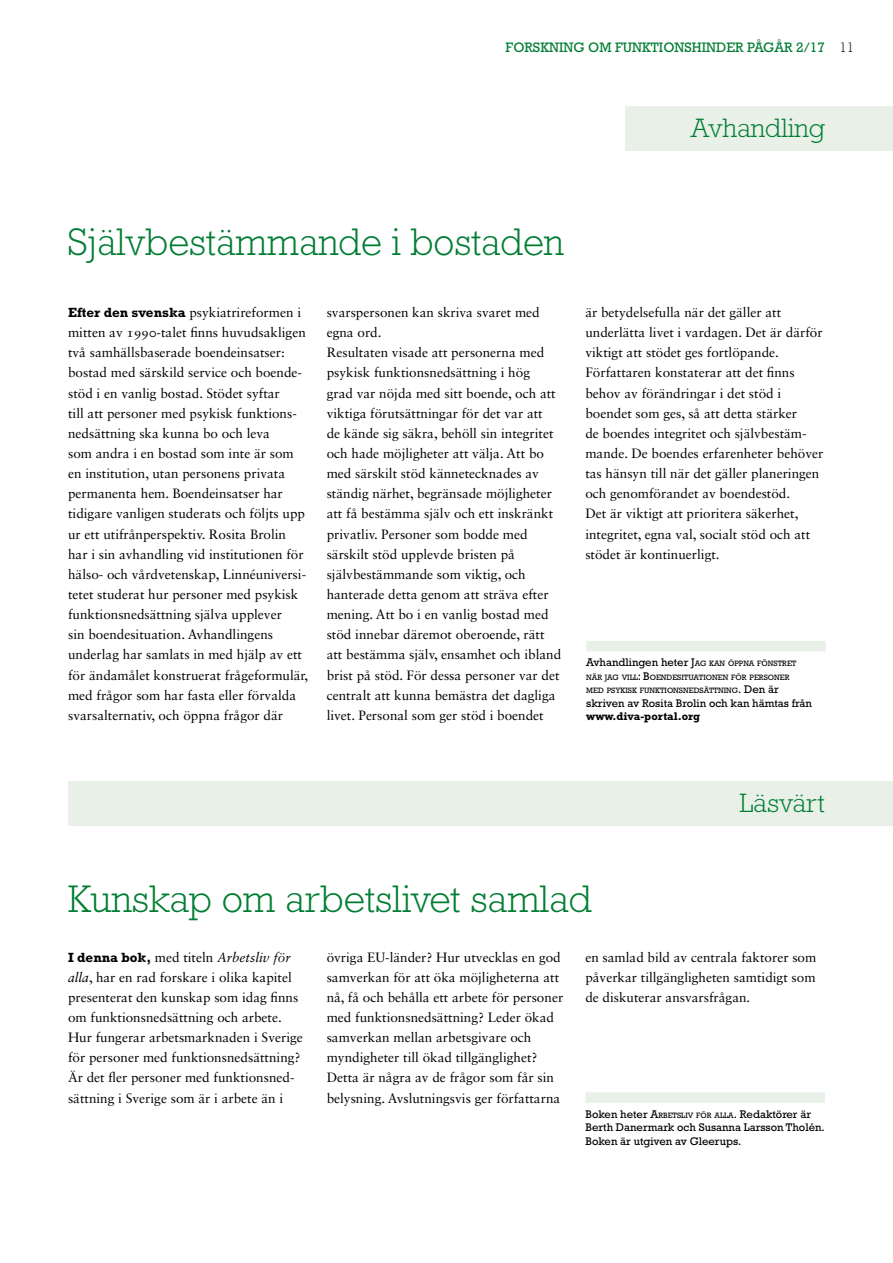
<style>
.page{position:relative;width:893px;height:1263px;background:#fff}
.page>*{position:absolute;margin:0;border:0;box-sizing:border-box;transform-origin:0 0}
._4__Notis_-_Brödtext{font:300 39px "Rockwell Std";color:#007d32}
.t1{font:300 27px "Rockwell Std";color:#007d32}
.t2{font:13.95px "Rockwell Std";color:#007d32}
._4__Notis_-_Brödtext-2{font:13.5px/20.1px "Sabon LT Std";color:#000}
._6__Personinfo{font:11.25px/13.5px "Rockwell Std";color:#000}
._6__Personinfo-2{font:7.8px/13.5px "Rockwell Std";color:#000}
.s1{font-weight:300;color:#000}
.s2{font-family:"Rockwell Std";font-weight:700}
.s3{font-size:11.25px}
.s4{font-weight:700}
.s5{font-style:italic}
.s6{font-style:inherit}
.s7{font-size:7.8px}
</style>
<div class="page">
<div style="left:585px;top:1092px;width:240px;height:11px;background:#e8f0e8"></div>
<div style="left:586px;top:641px;width:240px;height:10px;background:#e8f0e8"></div>
<div style="left:625px;top:106px;width:268px;height:45px;background:#e8f0e8"></div>
<div style="left:68px;top:781px;width:825px;height:45px;background:#e8f0e8"></div>
<p class="t2" style="left:506px;top:39px;width:350px">FORSKNING OM FUNKTIONSHINDER PÅGÅR 2/17 <span class="s1">11</span></p>
<p class="_4__Notis_-_Brödtext" style="left:67px;top:219px;width:498px">Självbestämmande i bostaden</p>
<p class="t1" style="left:691px;top:113px;width:135px">Avhandling</p>
<p class="_4__Notis_-_Brödtext-2" style="left:68px;top:302px;width:242px"><span class="s2">Efter den svenska</span> psykiatrireformen i mitten av 1990-talet finns huvudsakligen två samhällsbaserade boendeinsatser: bostad med särskild service och boende&shy;stöd i en vanlig bostad. Stödet syftar<br>till att personer med psykisk funktions&shy;nedsättning ska kunna bo och leva<br>som andra i en bostad som inte är som en institution, utan personens privata permanenta hem. Boendeinsatser har tidigare vanligen studerats och följts upp ur ett utifrånperspektiv. Rosita Brolin har i sin avhandling vid institutionen för hälso- och vårdvetenskap, Linnéuniversi&shy;tetet studerat hur personer med psykisk funktionsnedsättning själva upplever<br>sin boendesituation. Avhandlingens underlag har samlats in med hjälp av ett för ändamålet konstruerat frågeformulär, med frågor som har fasta eller förvalda svarsalternativ, och öppna frågor där</p>
<p class="_4__Notis_-_Brödtext-2" style="left:327px;top:302px;width:236px">svarspersonen kan skriva svaret med egna ord.<br>Resultaten visade att personerna med psykisk funktionsnedsättning i hög<br>grad var nöjda med sitt boende, och att viktiga förutsättningar för det var att<br>de kände sig säkra, behöll sin integritet och hade möjligheter att välja. Att bo med särskilt stöd kännetecknades av ständig närhet, begränsade möjligheter att få bestämma själv och ett inskränkt privatliv. Personer som bodde med särskilt stöd upplevde bristen på självbestämmande som viktig, och hanterade detta genom att sträva efter mening. Att bo i en vanlig bostad med stöd innebar däremot oberoende, rätt att bestämma själv, ensamhet och ibland brist på stöd. För dessa personer var det centralt att kunna bemästra det dagliga livet. Personal som ger stöd i boendet</p>
<p class="_4__Notis_-_Brödtext-2" style="left:585px;top:302px;width:240px">är betydelsefulla när det gäller att underlätta livet i vardagen. Det är därför viktigt att stödet ges fortlöpande.<br>Författaren konstaterar att det finns behov av förändringar i det stöd i boendet som ges, så att detta stärker<br>de boendes integritet och självbestäm&shy;mande. De boendes erfarenheter behöver tas hänsyn till när det gäller planeringen och genomförandet av boendestöd.<br>Det är viktigt att prioritera säkerhet, integritet, egna val, socialt stöd och att stödet är kontinuerligt.</p>
<p class="_6__Personinfo-2" style="left:586px;top:657px;width:212px"><span class="s3">Avhandlingen heter</span> <span class="s3">J</span>AG KAN ÖPPNA FÖNSTRET<br>NÄR JAG VILL <span class="s3">: B</span>OENDESITUATIONEN FÖR PERSONER<br>MED PSYKISK FUNKTIONSNEDSÄTTNING<span class="s3">.</span> <span class="s3">Den är</span></p>
<p class="_6__Personinfo" style="left:586px;top:696px;width:227px">skriven av Rosita Brolin och kan hämtas från <span class="s4">www.diva-portal.org</span></p>
<h1 class="_4__Notis_-_Brödtext" style="left:68px;top:877px;width:525px">Kunskap om arbetslivet samlad</h1>
<p class="t1" style="left:739px;top:788px;width:87px">Läsvärt</p>
<p class="_4__Notis_-_Brödtext-2" style="left:68px;top:947px;width:236px"><span class="s2">I denna bok,</span> med titeln <span class="s5">Arbetsliv för alla</span>, har en rad forskare i olika kapitel presenterat den kunskap som idag finns om funktionsnedsättning och arbete.<br>Hur fungerar arbetsmarknaden i Sverige för personer med funktionsnedsättning?<br>Är det fler personer med funktionsned&shy;sättning i Sverige som är i arbete än i</p>
<p class="_4__Notis_-_Brödtext-2" style="left:327px;top:947px;width:238px">övriga EU-länder? Hur utvecklas en god samverkan för att öka möjligheterna att nå, få och behålla ett arbete för personer med funktionsnedsättning? Leder ökad samverkan mellan arbetsgivare och myndigheter till ökad tillgänglighet?<br>Detta är några av de frågor som får sin belysning. Avslutningsvis ger författarna</p>
<p class="_4__Notis_-_Brödtext-2" style="left:585px;top:947px;width:233px;text-align:justify">en samlad bild av centrala faktorer som påverkar tillgängligheten samtidigt som de diskuterar ansvarsfrågan.</p>
<p class="_6__Personinfo" style="left:585px;top:1107px;width:241px">Boken heter <span class="s6">A</span><span class="s7">RBETSLIV FÖR ALLA</span><span class="s6">.</span> Redaktörer är<br>Berth Danermark och Susanna Larsson Tholén.<br>Boken är utgiven av Gleerups.</p>
</div>
